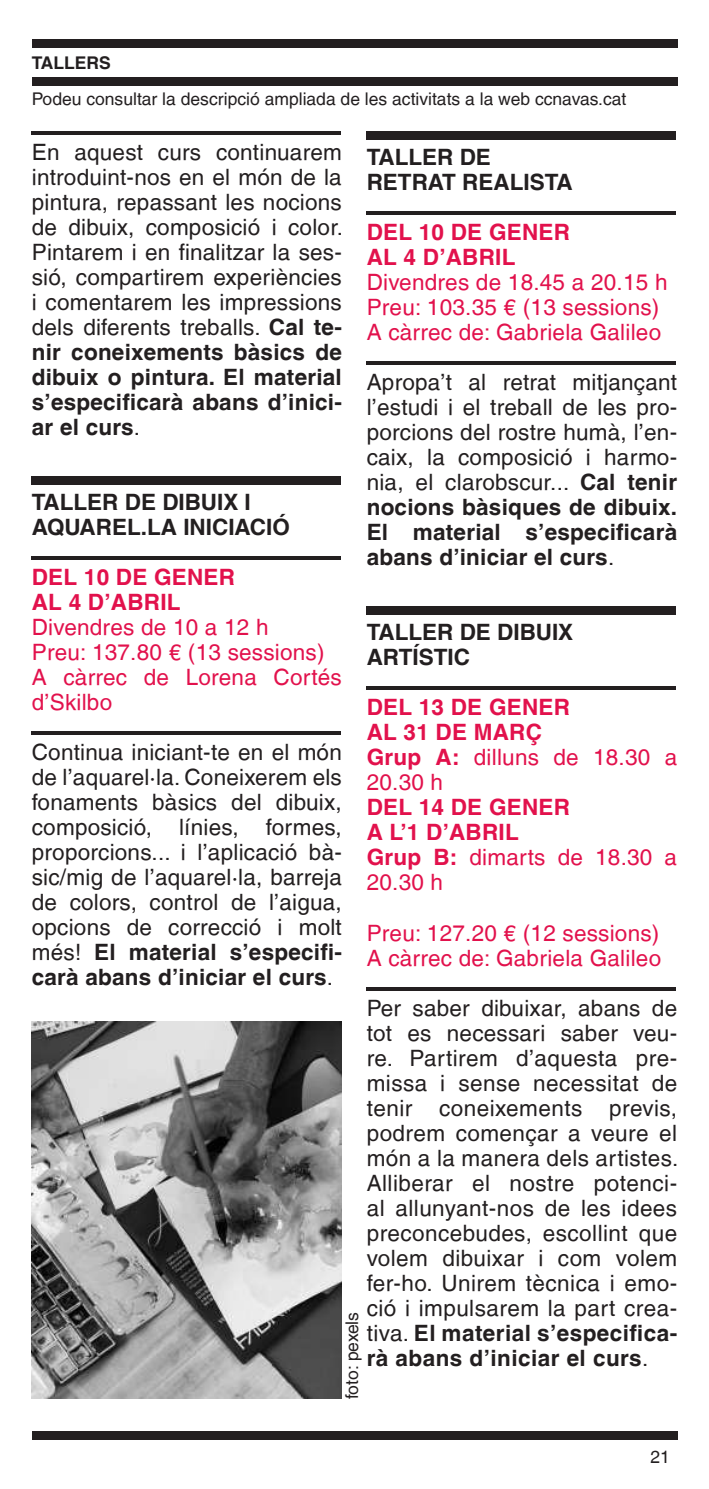
<style>
.page{position:relative;width:709px;height:1489px;background:#fff}
.page>*{position:absolute;margin:0;border:0;box-sizing:border-box;transform-origin:0 0}
.t1{font:22.5px/25px "Helvetica LT";letter-spacing:.01em;color:#231f20;text-align:justify}
.t2{font:22.5px/25px "Helvetica LT";letter-spacing:.01em;color:#e2114c}
.t3{font:700 22.5px/25px "Helvetica LT";letter-spacing:.01em;color:#e2114c}
.t4{font:700 22.5px/25px "Helvetica LT";color:#231f20}
.t5{font:17.5px "Helvetica LT";color:#231f20}
.t6{font:700 17.5px "Helvetica LT";color:#231f20}
.s1{font-weight:700}
.s2{font-weight:400}
</style>
<div class="page">
<div style="left:32px;top:1431px;width:645px;height:8px;background:#231f20"></div>
<div style="left:32px;top:39px;width:645px;height:8px;background:#231f20"></div>
<div style="left:32px;top:77px;width:645px;height:9px;background:#231f20"></div>
<hr style="left:32px;top:131px;width:309px;height:4px;background:#231f20">
<div style="left:32px;top:476px;width:309px;height:9px;background:#231f20"></div>
<hr style="left:32px;top:556px;width:309px;height:4px;background:#231f20">
<hr style="left:32px;top:731px;width:309px;height:4px;background:#231f20">
<div style="left:367px;top:131px;width:309px;height:9px;background:#231f20"></div>
<hr style="left:367px;top:211px;width:309px;height:4px;background:#231f20">
<hr style="left:367px;top:361px;width:309px;height:4px;background:#231f20">
<div style="left:367px;top:606px;width:309px;height:9px;background:#231f20"></div>
<hr style="left:367px;top:686px;width:309px;height:4px;background:#231f20">
<svg style="left:367px;top:987px;width:309px;height:3px"></svg>
<img style="left:32px;top:1021px;width:310px;height:377px">
<p class="t6" style="left:32px;top:52px;width:81px">TALLERS</p>
<p class="t5" style="left:32px;top:88px;width:596px">Podeu consultar la descripció ampliada de les activitats a la web ccnavas.cat</p>
<p class="t1" style="left:32px;top:139px;width:313px">En aquest curs continuarem introduint-nos en el món de la pintura, repassant les nocions de dibuix, composició i color.<br>Pintarem i en finalitzar la ses&shy;sió, compartirem experiències i comentarem les impressions dels diferents treballs. <span class="s1">Cal te&shy;nir coneixements bàsics de dibuix o pintura. El material s’especificarà abans d’inici&shy;ar el curs</span>.</p>
<p class="t4" style="left:367px;top:144px;width:207px">TALLER DE<br>RETRAT REALISTA</p>
<p class="t3" style="left:367px;top:219px;width:205px">DEL 10 DE GENER<br>AL 4 D’ABRIL</p>
<p class="t2" style="left:367px;top:270px;width:302px">Divendres de 18.45 a 20.15 h<br>Preu: 103.35 € (13 sessions)<br>A càrrec de: Gabriela Galileo</p>
<p class="t1" style="left:367px;top:370px;width:312px">Apropa’t al retrat mitjançant l’estudi i el treball de les pro&shy;porcions del rostre humà, l’en&shy;caix, la composició i harmo&shy;nia, el clarobscur... <span class="s1">Cal tenir nocions bàsiques de dibuix.<br>El material s’especificarà abans d’iniciar el curs</span>.</p>
<p class="t4" style="left:32px;top:489px;width:260px">TALLER DE DIBUIX I<br>AQUAREL.LA INICIACIÓ</p>
<p class="t3" style="left:32px;top:564px;width:205px">DEL 10 DE GENER<br>AL 4 D’ABRIL</p>
<p class="t2" style="left:32px;top:614px;width:311px">Divendres de 10 a 12 h<br>Preu: 137.80 € (13 sessions)<br>A càrrec de Lorena Cortés d’Skilbo</p>
<p class="t1" style="left:32px;top:739px;width:311px">Continua iniciant-te en el món de l’aquarel·la. Coneixerem els fonaments bàsics del dibuix, composició, línies, formes, proporcions... i l’aplicació bà&shy;sic/mig de l’aquarel·la, barreja de colors, control de l’aigua, opcions de correcció i molt més! <span class="s1">El material s’especifi&shy;carà abans d’iniciar el curs</span>.</p>
<p class="t4" style="left:367px;top:619px;width:208px">TALLER DE DIBUIX<br>ARTÍSTIC</p>
<p class="t3" style="left:367px;top:694px;width:312px">DEL 13 DE GENER<br>AL 31 DE MARÇ<br>Grup A: <span class="s2">dilluns de 18.30 a<br>20.30 h</span></p>
<p class="t3" style="left:367px;top:794px;width:312px">DEL 14 DE GENER<br>A L’1 D’ABRIL<br>Grup B: <span class="s2">dimarts de 18.30 a<br>20.30 h</span></p>
<p class="t2" style="left:367px;top:920px;width:296px">Preu: 127.20 € (12 sessions)<br>A càrrec de: Gabriela Galileo</p>
<p class="t1" style="left:367px;top:995px;width:313px">Per saber dibuixar, abans de tot es necessari saber veu&shy;re. Partirem d’aquesta pre&shy;missa i sense necessitat de tenir coneixements previs, podrem començar a veure el món a la manera dels artistes.<br>Alliberar el nostre potenci&shy;al allunyant-nos de les idees preconcebudes, escollint que volem dibuixar i com volem fer-ho. Unirem tècnica i emo&shy;ció i impulsarem la part crea&shy;tiva. <span class="s1">El material s’especifica&shy;rà abans d’iniciar el curs</span>.</p>
<p class="t5" style="left:342px;top:1398px;width:89px;rotate:-90deg">foto: pexels</p>
<p class="t5" style="left:650px;top:1445px;width:21px">21</p>
</div>
